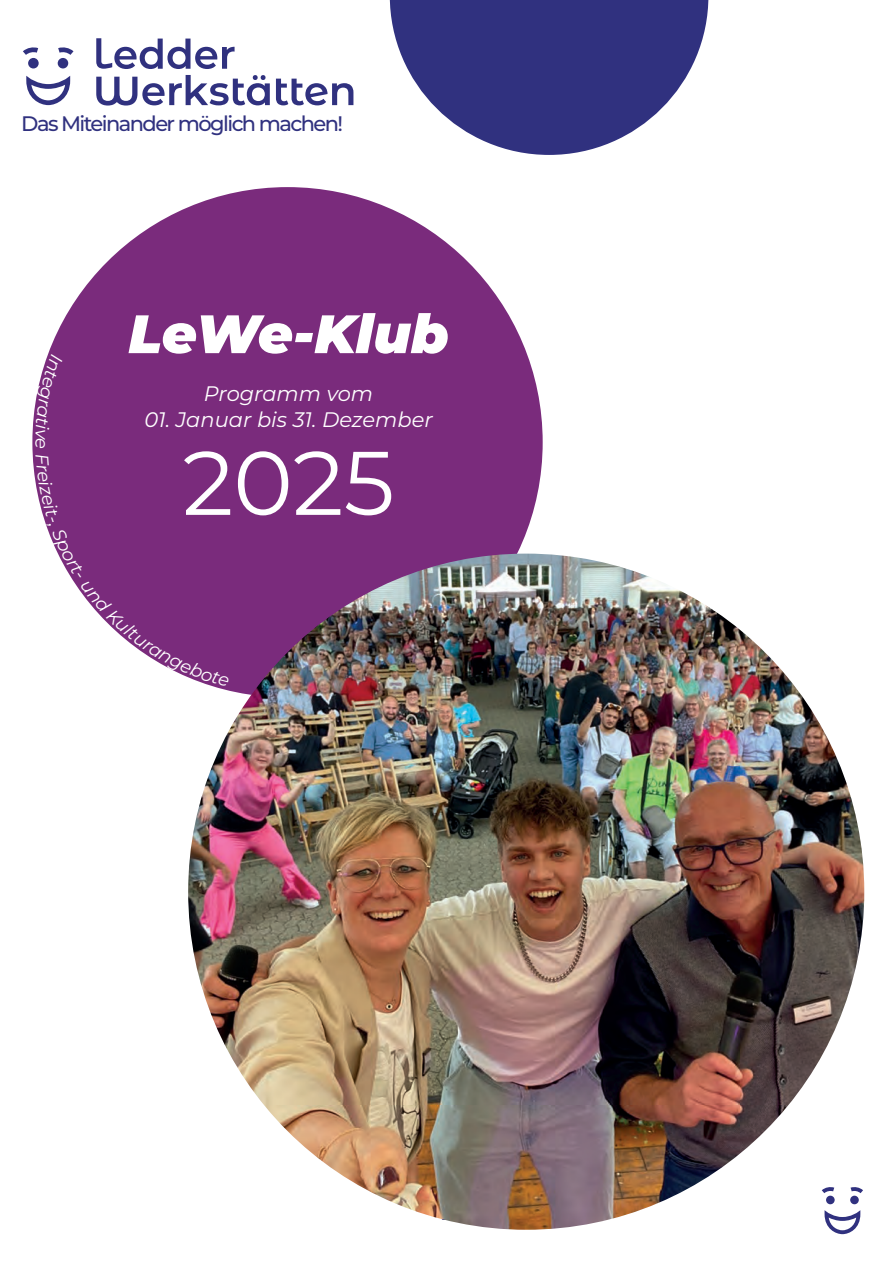
<style>
.page{position:relative;width:893px;height:1263px;background:#fff}
.page>*{position:absolute;margin:0;border:0;box-sizing:border-box;transform-origin:0 0}
.t1{font:90px "Montserrat";color:#fff}
.t2{font:italic 900 54px "Montserrat";color:#fff}
.t3{font:italic 21px "Montserrat";color:#fff}
.t4{font:500 21px "Montserrat";letter-spacing:-.075em;color:#30317f}
.t5{font:italic 18px "Montserrat";color:#fff}
</style>
<div class="page">
<svg style="left:390px;top:0;width:318px;height:155px;fill:#30317f"></svg>
<svg style="left:824px;top:1210px;width:36px;height:24px"></svg>
<svg style="left:822px;top:1187px;width:12px;height:6px"></svg>
<div style="left:826px;top:1195px;width:9px;height:9px;background:#30317f;border-radius:50%"></div>
<svg style="left:851px;top:1187px;width:12px;height:6px"></svg>
<svg style="left:850px;top:1195px;width:9px;height:9px"></svg>
<svg style="left:26px;top:76px;width:44px;height:29px"></svg>
<svg style="left:96px;top:38px;width:139px;height:31px"></svg>
<svg style="left:96px;top:75px;width:174px;height:31px"></svg>
<svg style="left:276px;top:79px;width:77px;height:26px"></svg>
<svg style="left:23px;top:47px;width:15px;height:8px"></svg>
<div style="left:28px;top:58px;width:11px;height:11px;background:#30317f;border-radius:50%"></div>
<svg style="left:58px;top:47px;width:16px;height:8px"></svg>
<div style="left:58px;top:58px;width:10px;height:11px;background:#30317f;border-radius:50%"></div>
<div style="left:32px;top:187px;width:511px;height:510px;background:#7a2b7c;border-radius:50%"></div>
<img style="left:188px;top:554px;width:676px;height:676px;border-radius:338px">
<svg style="left:35px;top:354px;width:13px;height:52px"></svg>
<svg style="left:36px;top:485px;width:179px;height:202px"></svg>
<p class="t4" style="left:21px;top:109px;width:323px">Das Miteinander möglich machen!</p>
<p class="t5" style="left:54px;top:438px;width:13px;rotate:90deg">e</p>
<h2 class="t2" style="left:128px;top:298px;width:322px">LeWe-Klub</h2>
<p class="t3" style="left:204px;top:380px;width:171px">Programm vom</p>
<p class="t3" style="left:144px;top:405px;width:290px">01. Januar bis 31. Dezember</p>
<h1 class="t1" style="left:182px;top:421px;width:214px">2025</h1>
</div>
